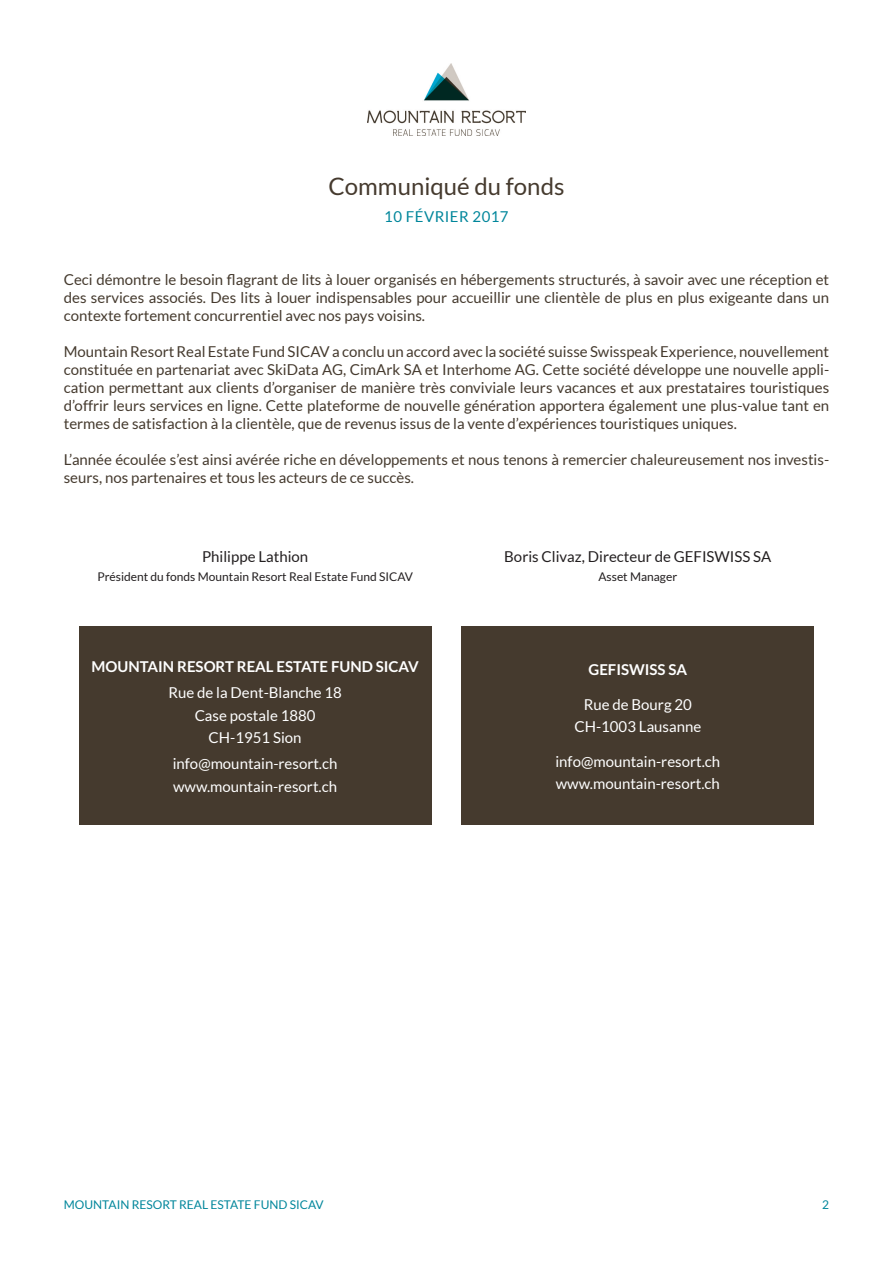
<style>
.page{position:relative;width:893px;height:1263px;background:#fff}
.page>*{position:absolute;margin:0;border:0;box-sizing:border-box;transform-origin:0 0}
.t1{font:24px "Lato";color:#453a2e}
.t2{font:15px/18px "Lato";color:#453a2e;text-align:justify}
.t3{font:15px "Lato";color:#fff}
.t4{font:15px "Lato";color:#231f20}
.t5{font:700 15px "Lato";color:#fff}
.t6{font:15px "Lato";letter-spacing:.03em;color:#00869b}
.t7{font:12px "Lato";color:#231f20}
.t8{font:12px "Lato";color:#00869b}
</style>
<div class="page">
<img style="left:368px;top:64px;width:157px;height:71px">
<div style="left:79px;top:626px;width:353px;height:199px;background:#453a2e"></div>
<div style="left:461px;top:626px;width:353px;height:199px;background:#453a2e"></div>
<h1 class="t1" style="left:328px;top:173px;width:237px">Communiqué du fonds</h1>
<p class="t6" style="left:384px;top:208px;width:126px">10 FÉVRIER 2017</p>
<p class="t2" style="left:64px;top:271px;width:767px">Ceci démontre le besoin flagrant de lits à louer organisés en hébergements structurés, à savoir avec une réception et des services associés. Des lits à louer indispensables pour accueillir une clientèle de plus en plus exigeante dans un contexte fortement concurrentiel avec nos pays voisins.</p>
<p class="t2" style="left:64px;top:343px;width:767px">Mountain Resort Real Estate Fund SICAV a conclu un accord avec la société suisse Swisspeak Experience, nouvellement constituée en partenariat avec SkiData AG, CimArk SA et Interhome AG. Cette société développe une nouvelle appli&shy;cation permettant aux clients d’organiser de manière très conviviale leurs vacances et aux prestataires touristiques d’offrir leurs services en ligne. Cette plateforme de nouvelle génération apportera également une plus-value tant en termes de satisfaction à la clientèle, que de revenus issus de la vente d’expériences touristiques uniques.</p>
<p class="t2" style="left:64px;top:451px;width:767px">L’année écoulée s’est ainsi avérée riche en développements et nous tenons à remercier chaleureusement nos investis&shy;seurs, nos partenaires et tous les acteurs de ce succès.</p>
<p class="t4" style="left:202px;top:548px;width:108px">Philippe Lathion</p>
<p class="t7" style="left:97px;top:570px;width:317px">Président du fonds Mountain Resort Real Estate Fund SICAV</p>
<p class="t5" style="left:92px;top:658px;width:329px">MOUNTAIN RESORT REAL ESTATE FUND SICAV</p>
<p class="t3" style="left:168px;top:685px;width:175px">Rue de la Dent-Blanche 18</p>
<p class="t3" style="left:195px;top:707px;width:122px">Case postale 1880</p>
<p class="t3" style="left:209px;top:729px;width:94px">CH-1951 Sion</p>
<p class="t3" style="left:173px;top:756px;width:166px">info@mountain-resort.ch</p>
<p class="t3" style="left:173px;top:778px;width:166px">www.mountain-resort.ch</p>
<p class="t4" style="left:504px;top:548px;width:269px">Boris Clivaz, Directeur de GEFISWISS SA</p>
<p class="t7" style="left:598px;top:570px;width:80px">Asset Manager</p>
<p class="t5" style="left:588px;top:660px;width:100px">GEFISWISS SA</p>
<p class="t3" style="left:584px;top:696px;width:110px">Rue de Bourg 20</p>
<p class="t3" style="left:574px;top:718px;width:128px">CH-1003 Lausanne</p>
<p class="t3" style="left:555px;top:753px;width:166px">info@mountain-resort.ch</p>
<p class="t3" style="left:556px;top:775px;width:166px">www.mountain-resort.ch</p>
<p class="t8" style="left:64px;top:1198px;width:261px">MOUNTAIN RESORT REAL ESTATE FUND SICAV</p>
<p class="t8" style="left:822px;top:1198px;width:8px">2</p>
</div>
